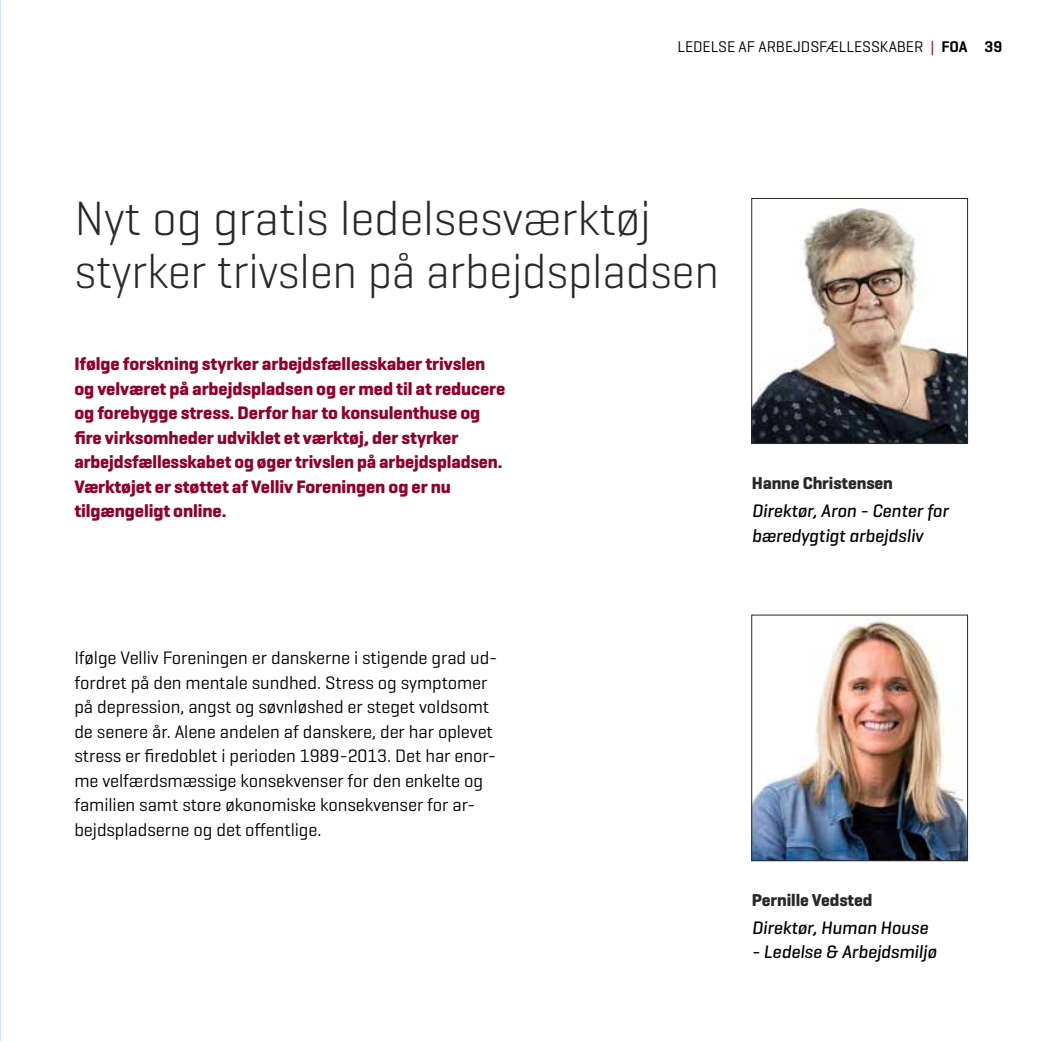
<style>
.page{position:relative;width:1042px;height:1042px;background:#fff}
.page>*{position:absolute;margin:0;border:0;box-sizing:border-box;transform-origin:0 0}
.t1{font:300 49px/52.5px "Geogrotesque";letter-spacing:-.005em;color:#292929}
.t2{font:18.38px/24.5px "Geogrotesque";letter-spacing:-.005em;color:#000}
.t3{font:700 18.38px/24.5px "Geogrotesque";letter-spacing:-.005em;color:#8f002b}
.t4{font:italic 500 18.38px/24.5px "Geogrotesque";letter-spacing:-.005em;color:#000}
.t5{font:700 17.5px "Geogrotesque";letter-spacing:-.005em;color:#292929}
.t6{font:15.75px "Geogrotesque";letter-spacing:-.005em;color:#000}
.s1{color:#8f002b}
.s2{font-weight:600}
</style>
<div class="page">
<img style="left:0;top:0;width:1px;height:1042px">
<img style="left:753px;top:208px;width:213px;height:234px">
<div style="left:751px;top:198px;width:217px;height:246px;border:1px solid #292929"></div>
<img style="left:753px;top:617px;width:213px;height:242px">
<div style="left:751px;top:615px;width:217px;height:246px;border:1px solid #292929"></div>
<p class="t6" style="left:677px;top:36px;width:326px">LEDELSE AF ARBEJDSFÆLLESSKABER <span class="s1">|</span> <span class="s2">FOA 39</span></p>
<h1 class="t1" style="left:74px;top:191px;width:646px">Nyt og gratis ledelsesværktøj styrker trivslen på arbejdspladsen</h1>
<p class="t3" style="left:74px;top:351px;width:432px">Ifølge forskning styrker arbejdsfællesskaber trivslen og velværet på arbejdspladsen og er med til at reducere og forebygge stress. Derfor har to konsulenthuse og fire virksomheder udviklet et værktøj, der styrker arbejdsfællesskabet og øger trivslen på arbejdspladsen.<br>Værktøjet er støttet af Velliv Foreningen og er nu tilgængeligt online.</p>
<p class="t5" style="left:752px;top:472px;width:143px">Hanne Christensen</p>
<p class="t4" style="left:752px;top:498px;width:198px">Direktør, Aron - Center for bæredygtigt arbejdsliv</p>
<p class="t2" style="left:74px;top:645px;width:425px">Ifølge Velliv Foreningen er danskerne i stigende grad ud&shy;fordret på den mentale sundhed. Stress og symptomer på depression, angst og søvnløshed er steget voldsomt de senere år. Alene andelen af danskere, der har oplevet stress er firedoblet i perioden 1989-2013. Det har enor&shy;me velfærdsmæssige konsekvenser for den enkelte og familien samt store økonomiske konsekvenser for ar&shy;bejdspladserne og det offentlige.</p>
<p class="t5" style="left:752px;top:889px;width:122px">Pernille Vedsted</p>
<p class="t4" style="left:752px;top:915px;width:178px">Direktør, Human House</p>
<p class="t4" style="left:752px;top:939px;width:186px">- Ledelse &amp; Arbejdsmiljø</p>
</div>
